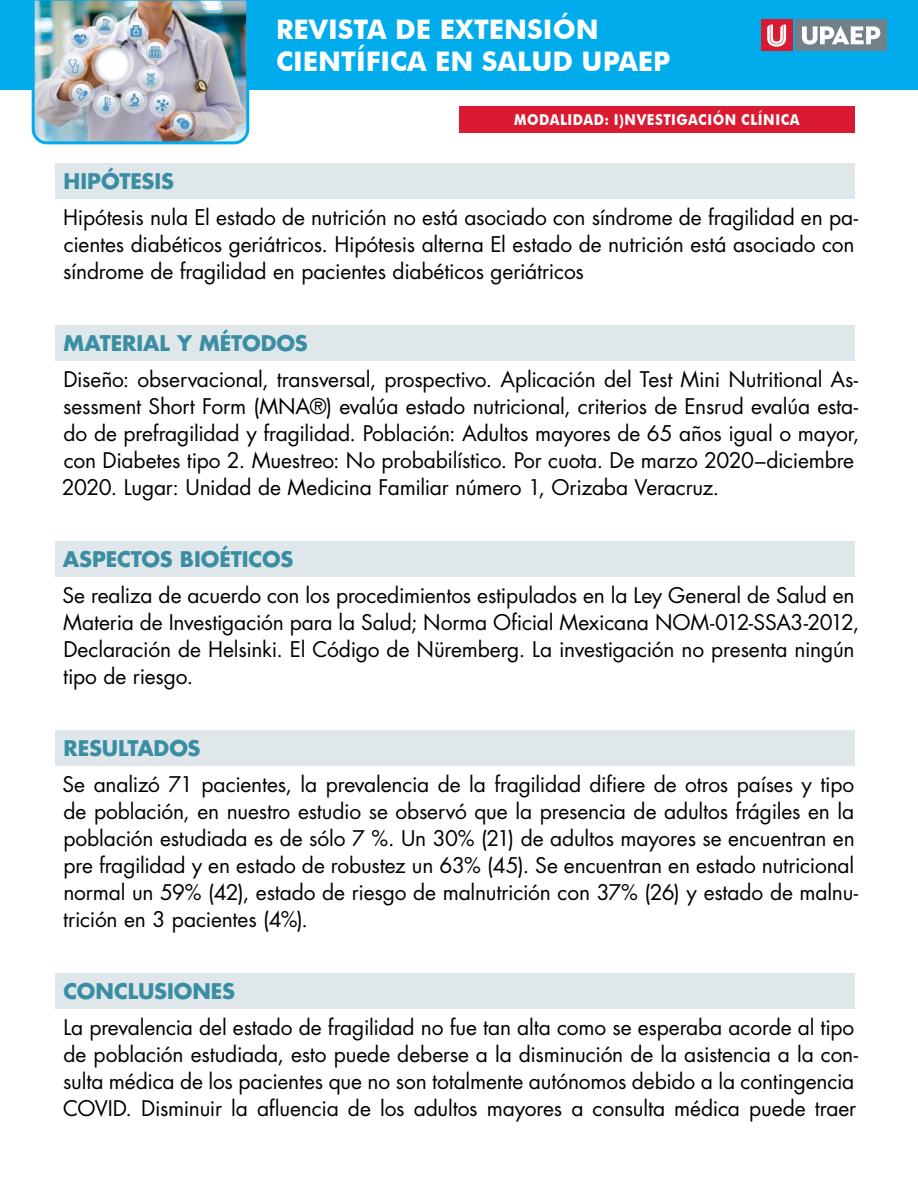
<style>
.page{position:relative;width:918px;height:1188px;background:#fff}
.page>*{position:absolute;margin:0;border:0;box-sizing:border-box;transform-origin:0 0}
.t1{font:700 27px/32.4px "Futura BT";color:#fff}
.cuerpo{font:21px/27px "Futura Std";letter-spacing:-.01em;color:#000}
.apartado{font:700 21px "Futura Std";letter-spacing:-.005em;color:#3a8ea3}
.t2{font:700 15px "Futura BT";color:#fff;scale:.9 1}
</style>
<div class="page">
<div style="left:0;top:0;width:918px;height:90px;background:#00aceb"></div>
<img style="left:31px;top:0;width:219px;height:145px">
<div style="left:796px;top:20px;width:91px;height:31px;background:#72808a"></div>
<svg style="left:802px;top:26px;width:78px;height:19px"></svg>
<div style="left:761px;top:20px;width:31px;height:31px;background:#da1a32"></div>
<svg style="left:767px;top:25px;width:19px;height:22px"></svg>
<div style="left:459px;top:106px;width:396px;height:27px;background:#da1a32"></div>
<div style="left:56px;top:163px;width:799px;height:36px;background:#e0e7eb"></div>
<div style="left:56px;top:325px;width:799px;height:36px;background:#e0e7eb"></div>
<div style="left:56px;top:541px;width:799px;height:36px;background:#e0e7eb"></div>
<div style="left:56px;top:730px;width:799px;height:36px;background:#e0e7eb"></div>
<div style="left:56px;top:973px;width:799px;height:36px;background:#e0e7eb"></div>
<p class="t1" style="left:276px;top:13px;width:396px">REVISTA DE EXTENSIÓN<br>CIENTÍFICA EN SALUD UPAEP</p>
<p class="t2" style="left:514px;top:111px;width:26px">MODALIDAD</p>
<p class="t2" style="left:605px;top:111px;width:34px">: I)NVESTIGACIÓN</p>
<p class="t2" style="left:741px;top:111px;width:21px">CLÍNICA</p>
<p class="apartado" style="left:64px;top:167px;width:112px">HIPÓTESIS</p>
<p class="cuerpo" style="left:63px;top:204px;width:797px">Hipótesis nula El estado de nutrición no está asociado con síndrome de fragilidad en pa&shy;cientes diabéticos geriátricos. Hipótesis alterna El estado de nutrición está asociado con síndrome de fragilidad en pacientes diabéticos geriátricos</p>
<p class="apartado" style="left:63px;top:329px;width:246px">MATERIAL Y MÉTODOS</p>
<p class="cuerpo" style="left:62px;top:366px;width:799px">Diseño: observacional, transversal, prospectivo. Aplicación del Test Mini Nutritional As&shy;sessment Short Form (MNA®) evalúa estado nutricional, criterios de Ensrud evalúa esta&shy;do de prefragilidad y fragilidad. Población: Adultos mayores de 65 años igual o mayor, con Diabetes tipo 2. Muestreo: No probabilístico. Por cuota. De marzo 2020–diciembre 2020. Lugar: Unidad de Medicina Familiar número 1, Orizaba Veracruz.</p>
<p class="apartado" style="left:63px;top:545px;width:232px">ASPECTOS BIOÉTICOS</p>
<p class="cuerpo" style="left:63px;top:582px;width:798px">Se realiza de acuerdo con los procedimientos estipulados en la Ley General de Salud en Materia de Investigación para la Salud; Norma Oficial Mexicana NOM-012-SSA3-2012, Declaración de Helsinki. El Código de Nüremberg. La investigación no presenta ningún tipo de riesgo.</p>
<p class="apartado" style="left:64px;top:734px;width:138px">RESULTADOS</p>
<p class="cuerpo" style="left:63px;top:771px;width:797px">Se analizó 71 pacientes, la prevalencia de la fragilidad difiere de otros países y tipo de población, en nuestro estudio se observó que la presencia de adultos frágiles en la población estudiada es de sólo 7 %. Un 30% (21) de adultos mayores se encuentran en pre fragilidad y en estado de robustez un 63% (45). Se encuentran en estado nutricional normal un 59% (42), estado de riesgo de malnutrición con 37% (26) y estado de malnu&shy;trición en 3 pacientes (4%).</p>
<p class="apartado" style="left:63px;top:977px;width:173px">CONCLUSIONES</p>
<p class="cuerpo" style="left:63px;top:1014px;width:797px">La prevalencia del estado de fragilidad no fue tan alta como se esperaba acorde al tipo de población estudiada, esto puede deberse a la disminución de la asistencia a la con&shy;sulta médica de los pacientes que no son totalmente autónomos debido a la contingencia COVID. Disminuir la afluencia de los adultos mayores a consulta médica puede traer</p>
</div>
